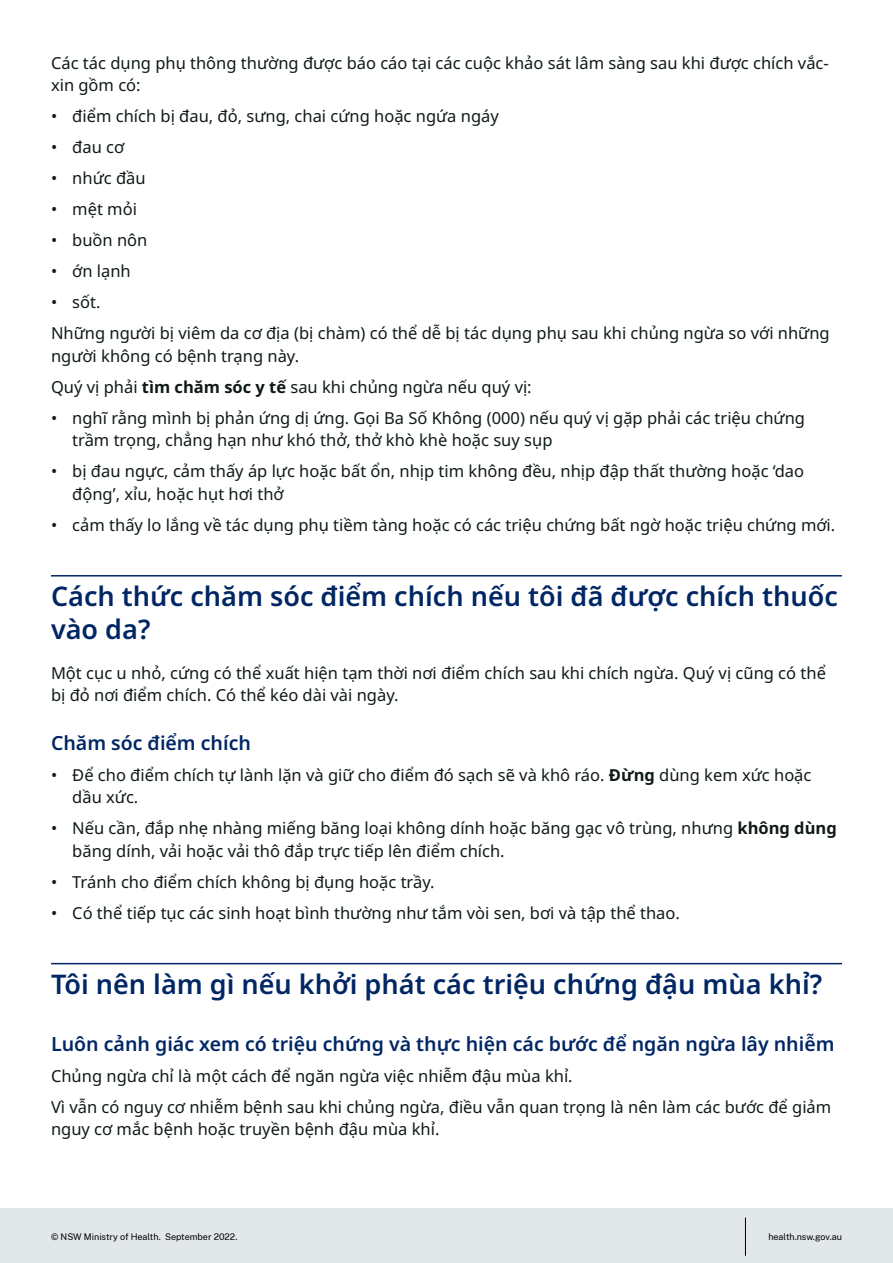
<style>
.page{position:relative;width:893px;height:1263px;background:#fff}
.page>*{position:absolute;margin:0;border:0;box-sizing:border-box;transform-origin:0 0}
.Head{font:600 27px/33px "Noto Sans";color:#002664}
.Subhead{font:600 19.5px "Noto Sans";color:#002664}
.Body{font:16.5px/22.5px "Noto Sans";color:#0f1a18}
.t1{font:9px "Public Sans";color:#000}
.s1{font-weight:700}
</style>
<div class="page">
<div style="left:0;top:1208px;width:893px;height:55px;background:#e2e7ea"></div>
<hr style="left:745px;top:1217px;width:1px;height:39px;background:#000">
<hr style="left:51px;top:575px;width:791px;height:1px;background:#002664">
<hr style="left:51px;top:963px;width:791px;height:1px;background:#002664">
<p class="Body" style="left:51px;top:52px;width:779px">Các tác dụng phụ thông thường được báo cáo tại các cuộc khảo sát lâm sàng sau khi được chích vắc&shy;xin gồm có:</p>
<p class="Body" style="left:51px;top:105px;width:449px">• điểm chích bị đau, đỏ, sưng, chai cứng hoặc ngứa ngáy</p>
<p class="Body" style="left:51px;top:136px;width:75px">• đau cơ</p>
<p class="Body" style="left:51px;top:167px;width:96px">• nhức đầu</p>
<p class="Body" style="left:51px;top:198px;width:87px">• mệt mỏi</p>
<p class="Body" style="left:51px;top:229px;width:98px">• buồn nôn</p>
<p class="Body" style="left:51px;top:260px;width:81px">• ớn lạnh</p>
<p class="Body" style="left:51px;top:291px;width:51px">• sốt.</p>
<p class="Body" style="left:51px;top:322px;width:780px">Những người bị viêm da cơ địa (bị chàm) có thể dễ bị tác dụng phụ sau khi chủng ngừa so với những người không có bệnh trạng này.</p>
<p class="Body" style="left:51px;top:376px;width:482px">Quý vị phải <span class="s1">tìm chăm sóc y tế</span> sau khi chủng ngừa nếu quý vị:</p>
<p class="Body" style="left:72px;top:407px;width:734px;text-indent:-21px">• nghĩ rằng mình bị phản ứng dị ứng. Gọi Ba Số Không (000) nếu quý vị gặp phải các triệu chứng trầm trọng, chẳng hạn như khó thở, thở khò khè hoặc suy sụp</p>
<p class="Body" style="left:72px;top:460px;width:733px;text-indent:-21px">• bị đau ngực, cảm thấy áp lực hoặc bất ổn, nhịp tim không đều, nhịp đập thất thường hoặc ‘dao động’, xỉu, hoặc hụt hơi thở</p>
<p class="Body" style="left:51px;top:514px;width:786px">• cảm thấy lo lắng về tác dụng phụ tiềm tàng hoặc có các triệu chứng bất ngờ hoặc triệu chứng mới.</p>
<h2 class="Head" style="left:51px;top:581px;width:788px">Cách thức chăm sóc điểm chích nếu tôi đã được chích thuốc vào da?</h2>
<p class="Body" style="left:51px;top:662px;width:776px">Một cục u nhỏ, cứng có thể xuất hiện tạm thời nơi điểm chích sau khi chích ngừa. Quý vị cũng có thể bị đỏ nơi điểm chích. Có thể kéo dài vài ngày.</p>
<p class="Subhead" style="left:51px;top:729px;width:201px">Chăm sóc điểm chích</p>
<p class="Body" style="left:72px;top:764px;width:741px;text-indent:-21px">• Để cho điểm chích tự lành lặn và giữ cho điểm đó sạch sẽ và khô ráo. <span class="s1">Đừng</span> dùng kem xức hoặc dầu xức.</p>
<p class="Body" style="left:72px;top:817px;width:766px;text-indent:-21px">• Nếu cần, đắp nhẹ nhàng miếng băng loại không dính hoặc băng gạc vô trùng, nhưng <span class="s1">không dùng </span>băng dính, vải hoặc vải thô đắp trực tiếp lên điểm chích.</p>
<p class="Body" style="left:51px;top:871px;width:385px">• Tránh cho điểm chích không bị đụng hoặc trầy.</p>
<p class="Body" style="left:51px;top:902px;width:630px">• Có thể tiếp tục các sinh hoạt bình thường như tắm vòi sen, bơi và tập thể thao.</p>
<h2 class="Head" style="left:51px;top:968px;width:773px">Tôi nên làm gì nếu khởi phát các triệu chứng đậu mùa khỉ?</h2>
<p class="Subhead" style="left:51px;top:1030px;width:785px">Luôn cảnh giác xem có triệu chứng và thực hiện các bước để ngăn ngừa lây nhiễm</p>
<p class="Body" style="left:51px;top:1065px;width:523px">Chủng ngừa chỉ là một cách để ngăn ngừa việc nhiễm đậu mùa khỉ.</p>
<p class="Body" style="left:51px;top:1096px;width:782px">Vì vẫn có nguy cơ nhiễm bệnh sau khi chủng ngừa, điều vẫn quan trọng là nên làm các bước để giảm nguy cơ mắc bệnh hoặc truyền bệnh đậu mùa khỉ.</p>
<p class="t1" style="left:51px;top:1230px;width:188px">© NSW Ministry of Health. September 2022.</p>
<p class="t1" style="left:768px;top:1230px;width:75px">health.nsw.gov.au</p>
</div>
